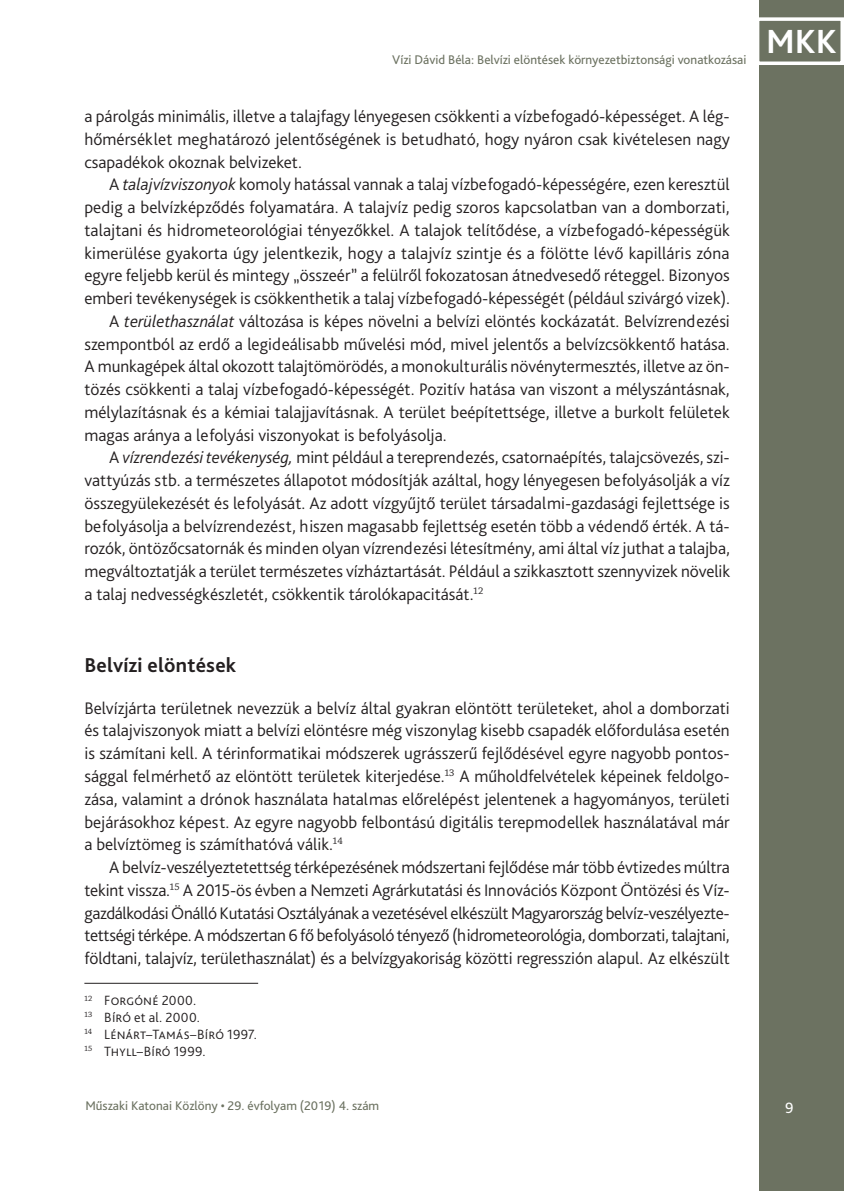
<style>
.page{position:relative;width:844px;height:1191px;background:#fff}
.page>*{position:absolute;margin:0;border:0;box-sizing:border-box;transform-origin:0 0}
.t1{font:700 35px "Bliss Pro";color:#fff}
.Címsor_1{font:700 21px "Bliss Pro";letter-spacing:.01em;color:#231f20}
.Szöveg{font:300 17.5px/22.8px "Bliss Pro";color:#231f20;text-align:justify}
.Szöveg_1st{font:300 17.5px/22.8px "Bliss Pro";color:#231f20;text-align:justify}
.t2{font:15.75px "Bliss Pro";color:#fff}
.Lábjegyzet{font:300 14px "Bliss Pro";letter-spacing:.015em;color:#231f20}
.t3{font:13.12px "Bliss Pro";color:#6c7261}
.s1{font-style:italic}
</style>
<div class="page">
<div style="left:759px;top:0;width:84px;height:1191px;background:#6c7261"></div>
<div style="left:755px;top:17px;width:88px;height:48px;border:4px solid #fff"></div>
<hr style="left:84px;top:982px;width:174px;height:1px;background:#231f20">
<p class="t3" style="left:392px;top:51px;width:355px">Vízi Dávid Béla: Belvízi elöntések környezetbiztonsági vonatkozásai</p>
<p class="Szöveg" style="left:84px;top:104px;width:646px">a párolgás minimális, illetve a talajfagy lényegesen csökkenti a vízbefogadó-képességet. A lég&shy;hőmérséklet meghatározó jelentőségének is betudható, hogy nyáron csak kivételesen nagy csapadékok okoznak belvizeket.</p>
<p class="Szöveg" style="left:84px;top:173px;width:647px;text-indent:25px">A <span class="s1">talajvízviszonyok</span> komoly hatással vannak a talaj vízbefogadó-képességére, ezen keresztül pedig a belvízképződés folyamatára. A talajvíz pedig szoros kapcsolatban van a domborzati, talajtani és hidrometeorológiai tényezőkkel. A talajok telítődése, a vízbefogadó-képességük kimerülése gyakorta úgy jelentkezik, hogy a talajvíz szintje és a fölötte lévő kapilláris zóna egyre feljebb kerül és mintegy „összeér” a felülről fokozatosan átnedvesedő réteggel. Bizonyos emberi tevékenységek is csökkenthetik a talaj vízbefogadó-képességét (például szivárgó vizek).</p>
<p class="Szöveg" style="left:84px;top:309px;width:647px;text-indent:25px">A <span class="s1">területhasználat</span> változása is képes növelni a belvízi elöntés kockázatát. Belvízrendezési szempontból az erdő a legideálisabb művelési mód, mivel jelentős a belvízcsökkentő hatása.<br>A munkagépek által okozott talajtömörödés, a monokulturális növénytermesztés, illetve az ön&shy;tözés csökkenti a talaj vízbefogadó-képességét. Pozitív hatása van viszont a mélyszántásnak, mélylazításnak és a kémiai talajjavításnak. A terület beépítettsége, illetve a burkolt felületek magas aránya a lefolyási viszonyokat is befolyásolja.</p>
<p class="Szöveg" style="left:84px;top:446px;width:647px;text-indent:25px">A <span class="s1">vízrendezési tevékenység,</span> mint például a tereprendezés, csatornaépítés, talajcsövezés, szi&shy;vattyúzás stb. a természetes állapotot módosítják azáltal, hogy lényegesen befolyásolják a víz összegyülekezését és lefolyását. Az adott vízgyűjtő terület társadalmi-gazdasági fejlettsége is befolyásolja a belvízrendezést, hiszen magasabb fejlettség esetén több a védendő érték. A tá&shy;rozók, öntözőcsatornák és minden olyan vízrendezési létesítmény, ami által víz juthat a talajba, megváltoztatják a terület természetes vízháztartását. Például a szikkasztott szennyvizek növelik a talaj nedvességkészletét, csökkentik tárolókapacitását.<sup>12</sup></p>
<p class="Címsor_1" style="left:84px;top:651px;width:153px">Belvízi elöntések</p>
<p class="Szöveg_1st" style="left:84px;top:696px;width:646px">Belvízjárta területnek nevezzük a belvíz által gyakran elöntött területeket, ahol a domborzati és talajviszonyok miatt a belvízi elöntésre még viszonylag kisebb csapadék előfordulása esetén is számítani kell. A térinformatikai módszerek ugrásszerű fejlődésével egyre nagyobb pontos&shy;sággal felmérhető az elöntött területek kiterjedése.<sup>13</sup> A műholdfelvételek képeinek feldolgo&shy;zása, valamint a drónok használata hatalmas előrelépést jelentenek a hagyományos, területi bejárásokhoz képest. Az egyre nagyobb felbontású digitális terepmodellek használatával már a belvíztömeg is számíthatóvá válik.<sup>14</sup></p>
<p class="Szöveg" style="left:84px;top:855px;width:646px;text-indent:25px">A belvíz-veszélyeztetettség térképezésének módszertani fejlődése már több évtizedes múltra tekint vissza.<sup>15</sup> A 2015-ös évben a Nemzeti Agrárkutatási és Innovációs Központ Öntözési és Víz&shy;gazdálkodási Önálló Kutatási Osztályának a vezetésével elkészült Magyarország belvíz-veszélyezte&shy;tettségi térképe. A módszertan 6 fő befolyásoló tényező (hidrometeorológia, domborzati, talajtani, földtani, talajvíz, területhasználat) és a belvízgyakoriság közötti regresszión alapul. Az elkészült</p>
<p class="Lábjegyzet" style="left:84px;top:992px;width:113px"><sup>12</sup> Forgóné 2000.</p>
<p class="Lábjegyzet" style="left:84px;top:1008px;width:117px"><sup>13</sup> Bíró et al. 2000.</p>
<p class="Lábjegyzet" style="left:84px;top:1025px;width:174px"><sup>14</sup> Lénárt–Tamás–Bíró 1997.</p>
<p class="Lábjegyzet" style="left:84px;top:1042px;width:123px"><sup>15</sup> Thyll–Bíró 1999.</p>
<h1 class="t1" style="left:765px;top:20px;width:72px">MKK</h1>
<p class="t3" style="left:85px;top:1098px;width:295px">Műszaki Katonai Közlöny • 29. évfolyam (2019) 4. szám</p>
<p class="t2" style="left:785px;top:1098px;width:10px">9</p>
</div>
